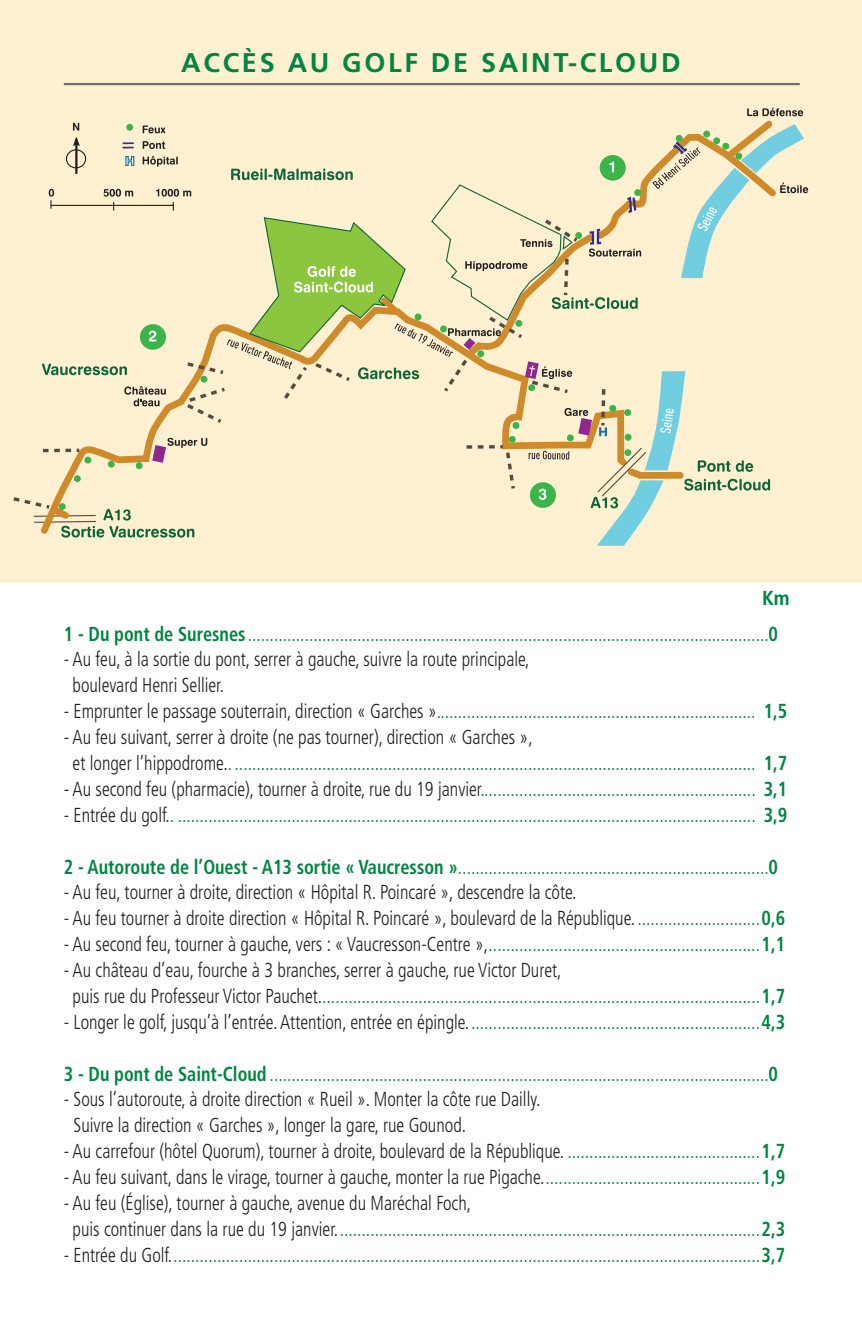
<style>
.page{position:relative;width:862px;height:1340px;background:#fff}
.page>*{position:absolute;margin:0;border:0;box-sizing:border-box;transform-origin:0 0}
.t1{font:700 27px "Frutiger";letter-spacing:.1em;color:#008642}
.t2{font:300 condensed 20.25px/25.9px "Frutiger";color:#008642;scale:.9 1}
.t3{font:300 condensed 20.25px/25.9px "Frutiger";color:#231f20;scale:.9 1}
.t4{font:700 condensed 20.25px "Frutiger";color:#008642}
.s1{font-weight:700}
.s2{color:#231f20}
.s3{color:#008642}
.s4{font-weight:700;color:#008642}
</style>
<div class="page">
<div style="left:0;top:0;width:861px;height:582px;background:#fef0d0"></div>
<svg style="left:13px;top:108px;width:794px;height:438px"></svg>
<hr style="left:64px;top:83px;width:735px;height:2px;background:#6c6d70">
<p class="t1" style="left:181px;top:47px;width:500px">ACCÈS AU GOLF DE SAINT-CLOUD</p>
<p class="t4" style="left:761px;top:586px;width:29px">Km</p>
<p class="t2" style="left:64px;top:621px;width:794px"><span class="s1">1 - Du pont de Suresnes</span> .......................................................................................................................<span class="s1">0</span></p>
<p class="t3" style="left:73px;top:646px;width:509px;text-indent:-9px">- Au feu, à la sortie du pont, serrer à gauche, suivre la route principale, boulevard Henri Sellier.</p>
<p class="t2" style="left:64px;top:698px;width:805px"><span class="s2">- Emprunter le passage souterrain, direction « Garches »</span>......................................................................... <span class="s1">1,5</span></p>
<p class="t2" style="left:73px;top:724px;width:795px;text-indent:-9px"><span class="s2">- Au feu suivant, serrer à droite (ne pas tourner), direction « Garches »,<br>et longer l’hippodrome.</span>. ....................................................................................................................... <span class="s1">1,7</span></p>
<p class="t2" style="left:64px;top:776px;width:805px"><span class="s2">- Au second feu (pharmacie), tourner à droite, rue du 19 janvier</span>............................................................... <span class="s1">3,1</span></p>
<p class="t2" style="left:64px;top:802px;width:805px"><span class="s2">- Entrée du golf.</span>. .................................................................................................................................... <span class="s1">3,9</span></p>
<p class="t2" style="left:64px;top:853px;width:794px"><span class="s1">2 - Autoroute de l’Ouest - A13 sortie « Vaucresson »</span>.......................................................................<span class="s1">0</span></p>
<p class="t3" style="left:64px;top:879px;width:571px">- Au feu, tourner à droite, direction « Hôpital R. Poincaré », descendre la côte.</p>
<p class="t3" style="left:64px;top:905px;width:802px">- Au feu tourner à droite direction « Hôpital R. Poincaré », boulevard de la République. <span class="s3">............................</span><span class="s4">0,6</span></p>
<p class="t2" style="left:64px;top:931px;width:802px"><span class="s2">- Au second feu, tourner à gauche, vers : « Vaucresson-Centre »,</span>..............................................................<span class="s1">1,1</span></p>
<p class="t2" style="left:73px;top:957px;width:792px;text-indent:-9px"><span class="s2">- Au château d’eau, fourche à 3 branches, serrer à gauche, rue Victor Duret,<br>puis rue du Professeur Victor Pauchet.</span>....................................................................................................<span class="s1">1,7</span></p>
<p class="t2" style="left:64px;top:1009px;width:802px"><span class="s2">- Longer le golf, jusqu’à l’entrée. Attention, entrée en épingle.</span>..................................................................<span class="s1">4,3</span></p>
<p class="t2" style="left:64px;top:1060px;width:794px"><span class="s1">3 - Du pont de Saint-Cloud</span> ..................................................................................................................<span class="s1">0</span></p>
<p class="t3" style="left:74px;top:1086px;width:520px;text-indent:-10px">- Sous l’autoroute, à droite direction « Rueil ». Monter la côte rue Dailly.<br>Suivre la direction « Garches », longer la gare, rue Gounod.</p>
<p class="t3" style="left:64px;top:1138px;width:802px">- Au carrefour (hôtel Quorum), tourner à droite, boulevard de la République. <span class="s3">............................................</span><span class="s4">1,7</span></p>
<p class="t3" style="left:64px;top:1164px;width:802px">- Au feu suivant, dans le virage, tourner à gauche, monter la rue Pigache.<span class="s3">.................................................</span><span class="s4">1,9</span></p>
<p class="t2" style="left:73px;top:1190px;width:792px;text-indent:-9px"><span class="s2">- Au feu (Église), tourner à gauche, avenue du Maréchal Foch,<br>puis continuer dans la rue du 19 janvier.</span>................................................................................................<span class="s1">2,3</span></p>
<p class="t2" style="left:64px;top:1242px;width:802px"><span class="s2">- Entrée du Golf.</span>......................................................................................................................................<span class="s1">3,7</span></p>
</div>
